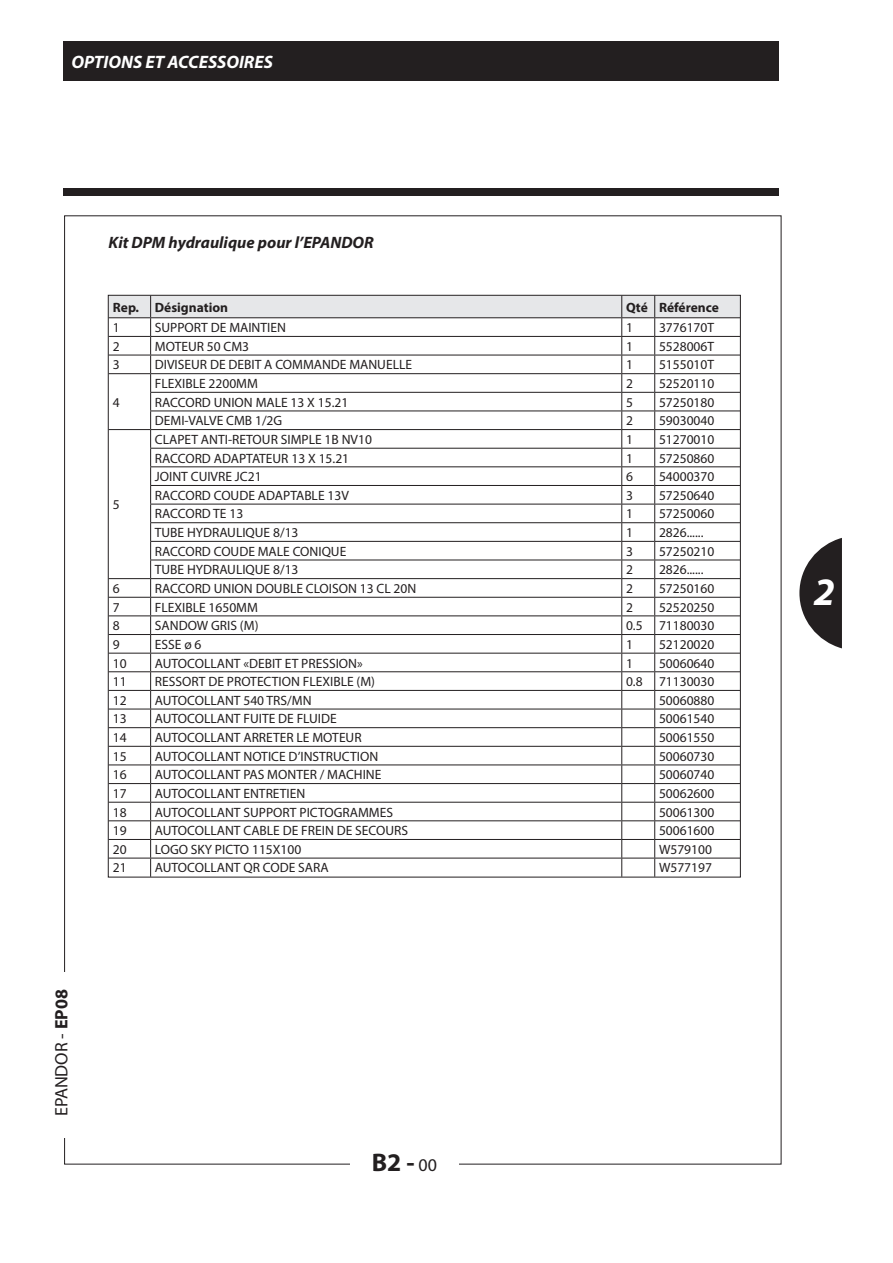
<style>
.page{position:relative;width:893px;height:1263px;background:#fff}
.page>*{position:absolute;margin:0;border:0;box-sizing:border-box;transform-origin:0 0}
.t1{font:italic 700 39px "Myriad Pro";color:#fff}
.t2{font:700 25.5px "Myriad Pro";color:#231f20}
.t3{font:italic 700 18px "Myriad Pro";color:#fff}
.EP08{font:18px "Myriad Pro";color:#231f20}
.t4{font:italic 700 16.5px "Myriad Pro";color:#231f20}
.Ligne_DES{font:13.5px "Myriad Pro";color:#231f20}
.Ligne_Ref{font:13.5px "Myriad Pro";color:#231f20}
.Ligne_Qte{font:13.5px "Myriad Pro";color:#231f20}
.En_tete_DES{font:700 13.5px "Myriad Pro";color:#231f20}
.En_tete_Ref{font:700 13.5px "Myriad Pro";color:#231f20}
.En_tete_REP{font:700 13.5px "Myriad Pro";color:#231f20}
.En_tete_Qte{font:700 13.5px "Myriad Pro";color:#231f20}
.s1{font-weight:700}
.s2{font-weight:400;font-size:18px}
</style>
<div class="page">
<svg style="left:799px;top:538px;width:43px;height:110px"></svg>
<div style="left:63px;top:188px;width:715px;height:8px;background:#231f20"></div>
<div style="left:63px;top:42px;width:715px;height:39px;background:#231f20"></div>
<svg style="left:110px;top:297px;width:629px;height:578px"></svg>
<p class="t3" style="left:71px;top:50px;width:203px">OPTIONS ET ACCESSOIRES</p>
<p class="t4" style="left:109px;top:232px;width:267px">Kit DPM hydraulique pour l’EPANDOR</p>
<p class="En_tete_REP" style="left:113px;top:298px;width:28px">Rep.</p>
<p class="En_tete_DES" style="left:155px;top:298px;width:75px">Désignation</p>
<p class="En_tete_Qte" style="left:626px;top:298px;width:23px">Qté</p>
<p class="En_tete_Ref" style="left:659px;top:298px;width:61px">Référence</p>
<p class="Ligne_Ref" style="left:113px;top:319px;width:8px">1</p>
<p class="Ligne_DES" style="left:155px;top:319px;width:133px">SUPPORT DE MAINTIEN</p>
<p class="Ligne_Qte" style="left:626px;top:319px;width:8px">1</p>
<p class="Ligne_Ref" style="left:659px;top:319px;width:57px">3776170T</p>
<p class="Ligne_Ref" style="left:113px;top:338px;width:8px">2</p>
<p class="Ligne_DES" style="left:155px;top:338px;width:96px">MOTEUR 50 CM3</p>
<p class="Ligne_Qte" style="left:626px;top:338px;width:8px">1</p>
<p class="Ligne_Ref" style="left:659px;top:338px;width:57px">5528006T</p>
<p class="Ligne_Ref" style="left:113px;top:357px;width:8px">3</p>
<p class="Ligne_DES" style="left:155px;top:357px;width:259px">DIVISEUR DE DEBIT A COMMANDE MANUELLE</p>
<p class="Ligne_Qte" style="left:626px;top:357px;width:8px">1</p>
<p class="Ligne_Ref" style="left:659px;top:357px;width:57px">5155010T</p>
<p class="Ligne_Ref" style="left:113px;top:394px;width:8px">4</p>
<p class="Ligne_DES" style="left:155px;top:375px;width:105px">FLEXIBLE 2200MM</p>
<p class="Ligne_Qte" style="left:626px;top:375px;width:8px">2</p>
<p class="Ligne_Ref" style="left:659px;top:375px;width:57px">52520110</p>
<p class="Ligne_DES" style="left:155px;top:394px;width:195px">RACCORD UNION MALE 13 X 15.21</p>
<p class="Ligne_Qte" style="left:626px;top:394px;width:8px">5</p>
<p class="Ligne_Ref" style="left:659px;top:394px;width:57px">57250180</p>
<p class="Ligne_DES" style="left:155px;top:412px;width:129px">DEMI-VALVE CMB 1/2G</p>
<p class="Ligne_Qte" style="left:626px;top:412px;width:8px">2</p>
<p class="Ligne_Ref" style="left:659px;top:412px;width:57px">59030040</p>
<p class="Ligne_Ref" style="left:113px;top:496px;width:8px">5</p>
<p class="Ligne_DES" style="left:155px;top:431px;width:219px">CLAPET ANTI-RETOUR SIMPLE 1B NV10</p>
<p class="Ligne_Qte" style="left:626px;top:431px;width:8px">1</p>
<p class="Ligne_Ref" style="left:659px;top:431px;width:57px">51270010</p>
<p class="Ligne_DES" style="left:155px;top:450px;width:196px">RACCORD ADAPTATEUR 13 X 15.21</p>
<p class="Ligne_Qte" style="left:626px;top:450px;width:8px">1</p>
<p class="Ligne_Ref" style="left:659px;top:450px;width:57px">57250860</p>
<p class="Ligne_DES" style="left:155px;top:468px;width:108px">JOINT CUIVRE JC21</p>
<p class="Ligne_Qte" style="left:626px;top:468px;width:8px">6</p>
<p class="Ligne_Ref" style="left:659px;top:468px;width:57px">54000370</p>
<p class="Ligne_DES" style="left:155px;top:487px;width:196px">RACCORD COUDE ADAPTABLE 13V</p>
<p class="Ligne_Qte" style="left:626px;top:487px;width:8px">3</p>
<p class="Ligne_Ref" style="left:659px;top:487px;width:57px">57250640</p>
<p class="Ligne_DES" style="left:155px;top:506px;width:90px">RACCORD TE 13</p>
<p class="Ligne_Qte" style="left:626px;top:506px;width:8px">1</p>
<p class="Ligne_Ref" style="left:659px;top:506px;width:57px">57250060</p>
<p class="Ligne_DES" style="left:155px;top:524px;width:145px">TUBE HYDRAULIQUE 8/13</p>
<p class="Ligne_Qte" style="left:626px;top:524px;width:8px">1</p>
<p class="Ligne_Ref" style="left:659px;top:524px;width:46px">2826......</p>
<p class="Ligne_DES" style="left:155px;top:543px;width:193px">RACCORD COUDE MALE CONIQUE</p>
<p class="Ligne_Qte" style="left:626px;top:543px;width:8px">3</p>
<p class="Ligne_Ref" style="left:659px;top:543px;width:57px">57250210</p>
<p class="Ligne_DES" style="left:155px;top:561px;width:145px">TUBE HYDRAULIQUE 8/13</p>
<p class="Ligne_Qte" style="left:626px;top:561px;width:8px">2</p>
<p class="Ligne_Ref" style="left:659px;top:561px;width:46px">2826......</p>
<p class="Ligne_Ref" style="left:113px;top:580px;width:8px">6</p>
<p class="Ligne_DES" style="left:155px;top:580px;width:263px">RACCORD UNION DOUBLE CLOISON 13 CL 20N</p>
<p class="Ligne_Qte" style="left:626px;top:580px;width:8px">2</p>
<p class="Ligne_Ref" style="left:659px;top:580px;width:57px">57250160</p>
<p class="Ligne_Ref" style="left:113px;top:599px;width:8px">7</p>
<p class="Ligne_DES" style="left:155px;top:599px;width:105px">FLEXIBLE 1650MM</p>
<p class="Ligne_Qte" style="left:626px;top:599px;width:8px">2</p>
<p class="Ligne_Ref" style="left:659px;top:599px;width:57px">52520250</p>
<p class="Ligne_Ref" style="left:113px;top:617px;width:8px">8</p>
<p class="Ligne_DES" style="left:155px;top:617px;width:105px">SANDOW GRIS (M)</p>
<p class="Ligne_Qte" style="left:626px;top:617px;width:18px">0.5</p>
<p class="Ligne_Ref" style="left:659px;top:617px;width:57px">71180030</p>
<p class="Ligne_Ref" style="left:113px;top:636px;width:8px">9</p>
<p class="Ligne_DES" style="left:155px;top:636px;width:48px">ESSE ø 6</p>
<p class="Ligne_Qte" style="left:626px;top:636px;width:8px">1</p>
<p class="Ligne_Ref" style="left:659px;top:636px;width:57px">52120020</p>
<p class="Ligne_Ref" style="left:113px;top:655px;width:15px">10</p>
<p class="Ligne_DES" style="left:155px;top:655px;width:209px">AUTOCOLLANT «DEBIT ET PRESSION»</p>
<p class="Ligne_Qte" style="left:626px;top:655px;width:8px">1</p>
<p class="Ligne_Ref" style="left:659px;top:655px;width:57px">50060640</p>
<p class="Ligne_Ref" style="left:113px;top:673px;width:15px">11</p>
<p class="Ligne_DES" style="left:155px;top:673px;width:222px">RESSORT DE PROTECTION FLEXIBLE (M)</p>
<p class="Ligne_Qte" style="left:626px;top:673px;width:18px">0.8</p>
<p class="Ligne_Ref" style="left:659px;top:673px;width:57px">71130030</p>
<p class="Ligne_Ref" style="left:113px;top:692px;width:15px">12</p>
<p class="Ligne_DES" style="left:155px;top:692px;width:158px">AUTOCOLLANT 540 TRS/MN</p>
<p class="Ligne_Ref" style="left:659px;top:692px;width:57px">50060880</p>
<p class="Ligne_Ref" style="left:113px;top:710px;width:15px">13</p>
<p class="Ligne_DES" style="left:155px;top:710px;width:183px">AUTOCOLLANT FUITE DE FLUIDE</p>
<p class="Ligne_Ref" style="left:659px;top:710px;width:57px">50061540</p>
<p class="Ligne_Ref" style="left:113px;top:729px;width:15px">14</p>
<p class="Ligne_DES" style="left:155px;top:729px;width:208px">AUTOCOLLANT ARRETER LE MOTEUR</p>
<p class="Ligne_Ref" style="left:659px;top:729px;width:57px">50061550</p>
<p class="Ligne_Ref" style="left:113px;top:748px;width:15px">15</p>
<p class="Ligne_DES" style="left:155px;top:748px;width:225px">AUTOCOLLANT NOTICE D’INSTRUCTION</p>
<p class="Ligne_Ref" style="left:659px;top:748px;width:57px">50060730</p>
<p class="Ligne_Ref" style="left:113px;top:766px;width:15px">16</p>
<p class="Ligne_DES" style="left:155px;top:766px;width:228px">AUTOCOLLANT PAS MONTER / MACHINE</p>
<p class="Ligne_Ref" style="left:659px;top:766px;width:57px">50060740</p>
<p class="Ligne_Ref" style="left:113px;top:785px;width:15px">17</p>
<p class="Ligne_DES" style="left:155px;top:785px;width:152px">AUTOCOLLANT ENTRETIEN</p>
<p class="Ligne_Ref" style="left:659px;top:785px;width:57px">50062600</p>
<p class="Ligne_Ref" style="left:113px;top:804px;width:15px">18</p>
<p class="Ligne_DES" style="left:155px;top:804px;width:240px">AUTOCOLLANT SUPPORT PICTOGRAMMES</p>
<p class="Ligne_Ref" style="left:659px;top:804px;width:57px">50061300</p>
<p class="Ligne_Ref" style="left:113px;top:822px;width:15px">19</p>
<p class="Ligne_DES" style="left:155px;top:822px;width:255px">AUTOCOLLANT CABLE DE FREIN DE SECOURS</p>
<p class="Ligne_Ref" style="left:659px;top:822px;width:57px">50061600</p>
<p class="Ligne_Ref" style="left:113px;top:841px;width:15px">20</p>
<p class="Ligne_DES" style="left:155px;top:841px;width:148px">LOGO SKY PICTO 115X100</p>
<p class="Ligne_Ref" style="left:659px;top:841px;width:54px">W579100</p>
<p class="Ligne_Ref" style="left:113px;top:860px;width:15px">21</p>
<p class="Ligne_DES" style="left:155px;top:860px;width:175px">AUTOCOLLANT QR CODE SARA</p>
<p class="Ligne_Ref" style="left:659px;top:860px;width:54px">W577197</p>
<p class="EP08" style="left:50px;top:1116px;width:128px;rotate:-90deg">EPANDOR - <span class="s1">EP08</span></p>
<p class="t2" style="left:372px;top:1146px;width:67px">B2 - <span class="s2">00</span></p>
<h1 class="t1" style="left:814px;top:566px;width:23px">2</h1>
</div>
